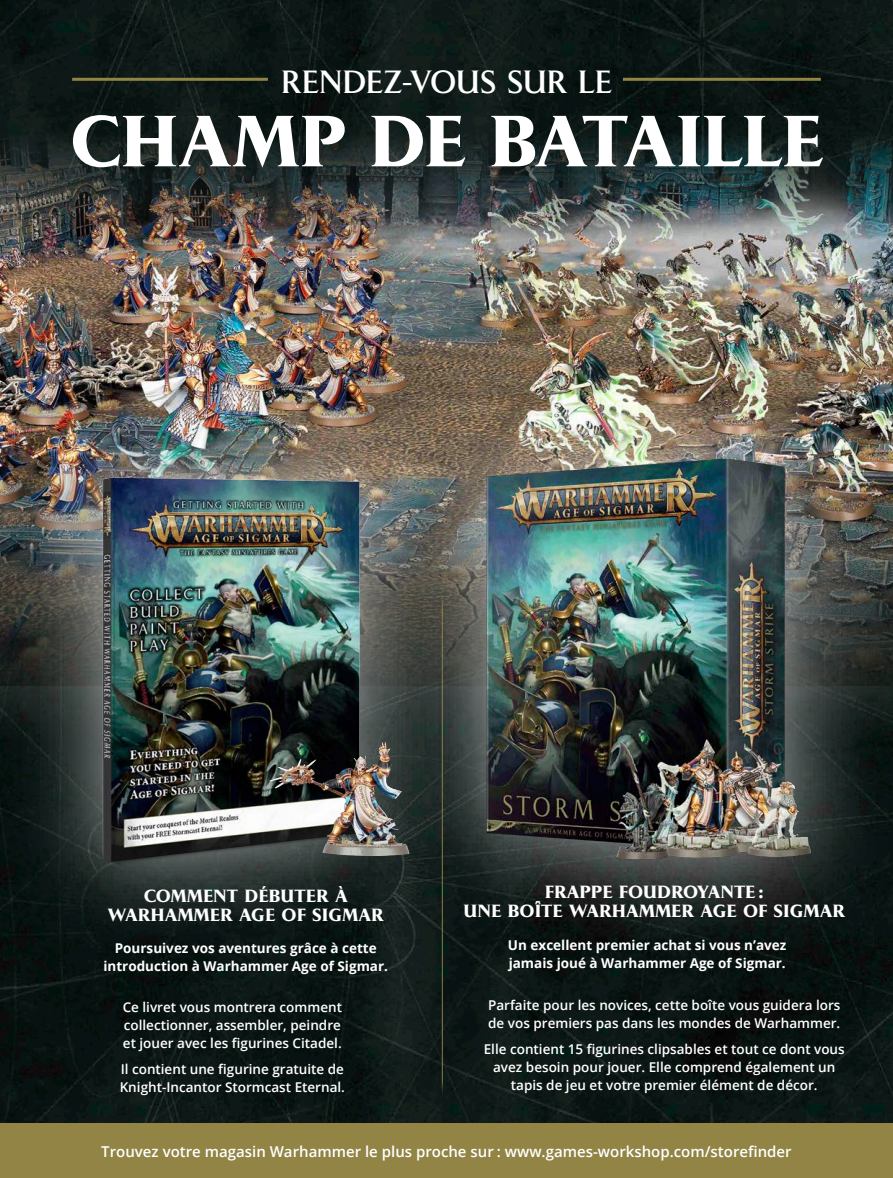
<style>
.page{position:relative;width:893px;height:1178px;background:#fff}
.page>*{position:absolute;margin:0;border:0;box-sizing:border-box;transform-origin:0 0}
.mark{font:700 67.5px "Pompei Std";letter-spacing:-.02em;color:#fff}
.mark-2{font:30px "Pompei Std";letter-spacing:-.005em;color:#fff}
.t1{font:700 16.5px/19.5px "Pompei Std";color:#fff;text-align:center}
.t2{font:600 15px "Open Sans";color:#fff}
.t3{font:600 13.5px/18px "Open Sans";color:#fff}
.t4{font:700 13.5px/18px "Open Sans";color:#fff;text-align:center}
</style>
<div class="page">
<img style="left:0;top:238px;width:893px;height:223px">
<img style="left:0;top:461px;width:893px;height:663px">
<img style="left:0;top:0;width:893px;height:238px">
<div style="left:0;top:1124px;width:893px;height:54px;background:#918445"></div>
<div style="left:11px;top:387px;width:440px;height:562px;background:#fff;opacity:.69"></div>
<img style="left:93px;top:454px;width:275px;height:430px">
<img style="left:263px;top:720px;width:126px;height:144px">
<div style="left:389px;top:364px;width:504px;height:590px;background:#fff;opacity:.69"></div>
<img style="left:450px;top:405px;width:367px;height:464px">
<hr style="left:442px;top:589px;width:1px;height:510px;background:#918445">
<hr style="left:72px;top:78px;width:196px;height:3px;background:#918445">
<hr style="left:623px;top:78px;width:198px;height:3px;background:#918445">
<p class="mark-2" style="left:281px;top:62px;width:332px">RENDEZ-VOUS SUR LE</p>
<p class="mark" style="left:70px;top:97px;width:755px">CHAMP DE BATAILLE</p>
<p class="t1" style="left:108px;top:886px;width:278px">COMMENT DÉBUTER À<br>WARHAMMER AGE OF SIGMAR</p>
<p class="t4" style="left:103px;top:938px;width:286px">Poursuivez vos aventures grâce à cette introduction à Warhammer Age of Sigmar.</p>
<p class="t3" style="left:123px;top:997px;width:221px;text-align:justify">Ce livret vous montrera comment collectionner, assembler, peindre et jouer avec les figurines Citadel.</p>
<p class="t3" style="left:120px;top:1060px;width:227px">Il contient une figurine gratuite de<br>Knight-Incantor Stormcast Eternal.</p>
<p class="t1" style="left:463px;top:881px;width:383px">FRAPPE FOUDROYANTE:<br>UNE BOÎTE WARHAMMER AGE OF SIGMAR</p>
<p class="t4" style="left:508px;top:936px;width:280px;text-align:left">Un excellent premier achat si vous n’avez jamais joué à Warhammer Age of Sigmar.</p>
<p class="t3" style="left:488px;top:995px;width:354px">Parfaite pour les novices, cette boîte vous guidera lors de vos premiers pas dans les mondes de Warhammer.</p>
<p class="t3" style="left:484px;top:1040px;width:363px;text-align:center">Elle contient 15 figurines clipsables et tout ce dont vous avez besoin pour jouer. Elle comprend également un tapis de jeu et votre premier élément de décor.</p>
<p class="t2" style="left:101px;top:1141px;width:692px">Trouvez votre magasin Warhammer le plus proche sur : www.games-workshop.com/storefinder</p>
</div>
